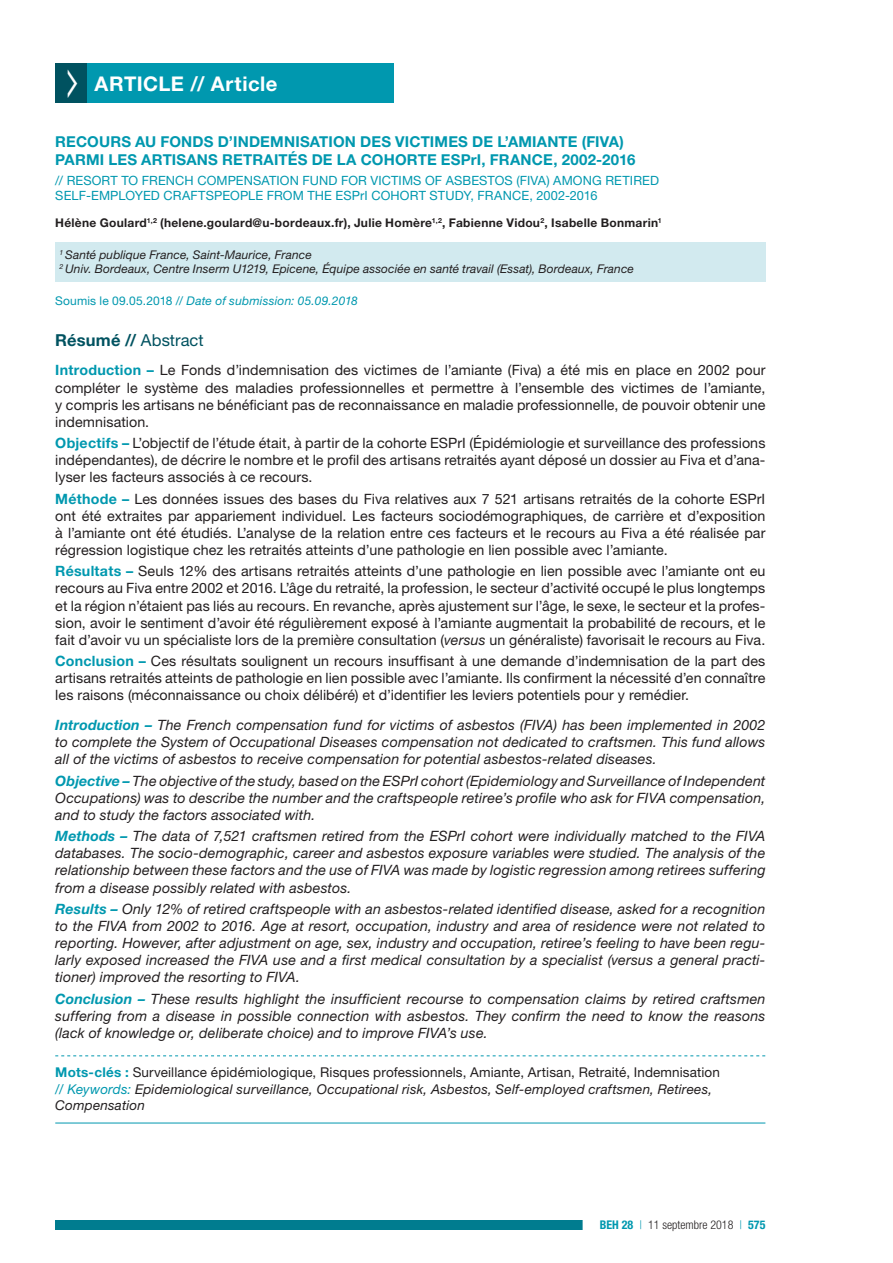
<style>
.page{position:relative;width:893px;height:1263px;background:#fff}
.page>*{position:absolute;margin:0;border:0;box-sizing:border-box;transform-origin:0 0}
.t1{font:700 20.25px "Helvetica Neue LT Std";letter-spacing:.025em;color:#fff}
.t2{font:700 16.5px "Helvetica Neue LT Std";letter-spacing:.01em;color:#005260}
.t3{font:700 15px/18px "Helvetica Neue LT Std";letter-spacing:.01em;color:#0098af}
.t4{font:14.25px/17.1px "Helvetica Neue LT Std";letter-spacing:.005em;color:#231f20;text-align:justify}
.t5{font:italic 14.25px/17.1px "Helvetica Neue LT Std";letter-spacing:.01em;color:#231f20;text-align:justify}
.t6{font:italic 13.5px/16.2px "Helvetica Neue LT Std";letter-spacing:.015em;color:#231f20}
.t7{font:12.75px/15.3px "Helvetica Neue LT Std";letter-spacing:.01em;color:#0098af}
.t8{font:italic 12px/14.4px "Helvetica Neue LT Std";letter-spacing:.005em;color:#231f20}
.t9{font:700 12px "Helvetica Neue LT Std";letter-spacing:.025em;color:#231f20}
.t10{font:italic 12px "Helvetica Neue LT Std";letter-spacing:.015em;color:#0098af}
.t11{font:300 condensed 12px "Helvetica Neue LT Std";color:#231f20}
.s1{font-style:normal}
.s2{font-weight:400}
.s3{font-weight:700;color:#0098af}
.s4{font-style:italic}
.s5{font-weight:700;font-style:normal;color:#0098af}
.s6{color:#0098af}
</style>
<div class="page">
<div style="left:55px;top:1220px;width:596px;height:10px;background:#007c8f"></div>
<div style="left:583px;top:1219px;width:200px;height:12px;background:#fff"></div>
<div style="left:87px;top:64px;width:306px;height:39px;background:#0098af"></div>
<div style="left:55px;top:242px;width:710px;height:40px;background:#d2eaef"></div>
<svg style="left:55px;top:1055px;width:710px;height:1px"></svg>
<hr style="left:55px;top:1123px;width:710px;height:1px;background:#0098af">
<div style="left:55px;top:64px;width:32px;height:39px;background:#005260"></div>
<h1 class="t1" style="left:95px;top:71px;width:184px">ARTICLE // Article</h1>
<p class="t3" style="left:55px;top:133px;width:582px">RECOURS AU FONDS D’INDEMNISATION DES VICTIMES DE L’AMIANTE (FIVA)<br>PARMI LES ARTISANS RETRAITÉS DE LA COHORTE ESPrI, FRANCE, 2002-2016</p>
<p class="t7" style="left:55px;top:172px;width:605px">// RESORT TO FRENCH COMPENSATION FUND FOR VICTIMS OF ASBESTOS (FIVA) AMONG RETIRED<br>SELF-EMPLOYED CRAFTSPEOPLE FROM THE ESPrI COHORT STUDY, FRANCE, 2002-2016</p>
<p class="t9" style="left:55px;top:216px;width:608px">Hélène Goulard<sup>1,2</sup> (helene.goulard@u-bordeaux.fr), Julie Homère<sup>1,2</sup>, Fabienne Vidou<sup>2</sup>, Isabelle Bonmarin<sup>1</sup></p>
<p class="t8" style="left:60px;top:247px;width:576px"><sup>1</sup> Santé publique France, Saint-Maurice, France<br><sup>2</sup> Univ. Bordeaux, Centre Inserm U1219, Epicene, Équipe associée en santé travail (Essat), Bordeaux, France</p>
<p class="t10" style="left:55px;top:293px;width:304px"><span class="s1">Soumis le 09.05.2018 //</span> Date of submission: 05.09.2018</p>
<p class="t2" style="left:55px;top:329px;width:150px">Résumé // <span class="s2">Abstract</span></p>
<p class="t4" style="left:55px;top:362px;width:712px"><span class="s3">Introduction –</span> Le Fonds d’indemnisation des victimes de l’amiante (Fiva) a été mis en place en 2002 pour compléter le système des maladies professionnelles et permettre à l’ensemble des victimes de l’amiante, y compris les artisans ne bénéficiant pas de reconnaissance en maladie professionnelle, de pouvoir obtenir une indemnisation.</p>
<p class="t4" style="left:55px;top:434px;width:712px"><span class="s3">Objectifs –</span> L’objectif de l’étude était, à partir de la cohorte ESPrI (Épidémiologie et surveillance des professions indépendantes), de décrire le nombre et le profil des artisans retraités ayant déposé un dossier au Fiva et d’ana&shy;lyser les facteurs associés à ce recours.</p>
<p class="t4" style="left:55px;top:490px;width:712px"><span class="s3">Méthode –</span> Les données issues des bases du Fiva relatives aux 7 521 artisans retraités de la cohorte ESPrI ont été extraites par appariement individuel. Les facteurs sociodémographiques, de carrière et d’exposition à l’amiante ont été étudiés. L’analyse de la relation entre ces facteurs et le recours au Fiva a été réalisée par régression logistique chez les retraités atteints d’une pathologie en lien possible avec l’amiante.</p>
<p class="t4" style="left:55px;top:562px;width:712px"><span class="s3">Résultats –</span> Seuls 12% des artisans retraités atteints d’une pathologie en lien possible avec l’amiante ont eu recours au Fiva entre 2002 et 2016. L’âge du retraité, la profession, le secteur d’activité occupé le plus longtemps et la région n’étaient pas liés au recours. En revanche, après ajustement sur l’âge, le sexe, le secteur et la profes&shy;sion, avoir le sentiment d’avoir été régulièrement exposé à l’amiante augmentait la probabilité de recours, et le fait d’avoir vu un spécialiste lors de la première consultation (<span class="s4">versus</span> un généraliste) favorisait le recours au Fiva.</p>
<p class="t4" style="left:55px;top:652px;width:712px"><span class="s3">Conclusion –</span> Ces résultats soulignent un recours insuffisant à une demande d’indemnisation de la part des artisans retraités atteints de pathologie en lien possible avec l’amiante. Ils confirment la nécessité d’en connaître les raisons (méconnaissance ou choix délibéré) et d’identifier les leviers potentiels pour y remédier.</p>
<p class="t5" style="left:55px;top:716px;width:712px"><span class="s3">Introduction –</span> The French compensation fund for victims of asbestos (FIVA) has been implemented in 2002 to complete the System of Occupational Diseases compensation not dedicated to craftsmen. This fund allows all of the victims of asbestos to receive compensation for potential asbestos-related diseases.</p>
<p class="t5" style="left:55px;top:772px;width:712px"><span class="s3">Objective –</span> The objective of the study, based on the ESPrI cohort (Epidemiology and Surveillance of Independent Occupations) was to describe the number and the craftspeople retiree’s profile who ask for FIVA compensation, and to study the factors associated with.</p>
<p class="t5" style="left:55px;top:827px;width:712px"><span class="s3">Methods –</span> The data of 7,521 craftsmen retired from the ESPrI cohort were individually matched to the FIVA databases. The socio-demographic, career and asbestos exposure variables were studied. The analysis of the relationship between these factors and the use of FIVA was made by logistic regression among retirees suffering from a disease possibly related with asbestos.</p>
<p class="t5" style="left:55px;top:900px;width:712px"><span class="s3">Results –</span> Only 12% of retired craftspeople with an asbestos-related identified disease, asked for a recognition to the FIVA from 2002 to 2016. Age at resort, occupation, industry and area of residence were not related to reporting. However, after adjustment on age, sex, industry and occupation, retiree’s feeling to have been regu&shy;larly exposed increased the FIVA use and a first medical consultation by a specialist (versus a general practi&shy;tioner) improved the resorting to FIVA.</p>
<p class="t5" style="left:55px;top:990px;width:712px"><span class="s3">Conclusion –</span> These results highlight the insufficient recourse to compensation claims by retired craftsmen suffering from a disease in possible connection with asbestos. They confirm the need to know the reasons (lack of knowledge or, deliberate choice) and to improve FIVA’s use.</p>
<p class="t6" style="left:55px;top:1064px;width:666px"><span class="s5">Mots-clés :</span> <span class="s1">Surveillance épidémiologique, Risques professionnels, Amiante, Artisan, Retraité, Indemnisation </span><span class="s6">// Keywords:</span> Epidemiological surveillance, Occupational risk, Asbestos, Self-employed craftsmen, Retirees,<br>Compensation</p>
<p class="t11" style="left:600px;top:1218px;width:167px"><span class="s3">BEH 28</span> <span class="s6">|</span> 11 septembre 2018 <span class="s6">|</span> <span class="s3">575</span></p>
</div>
